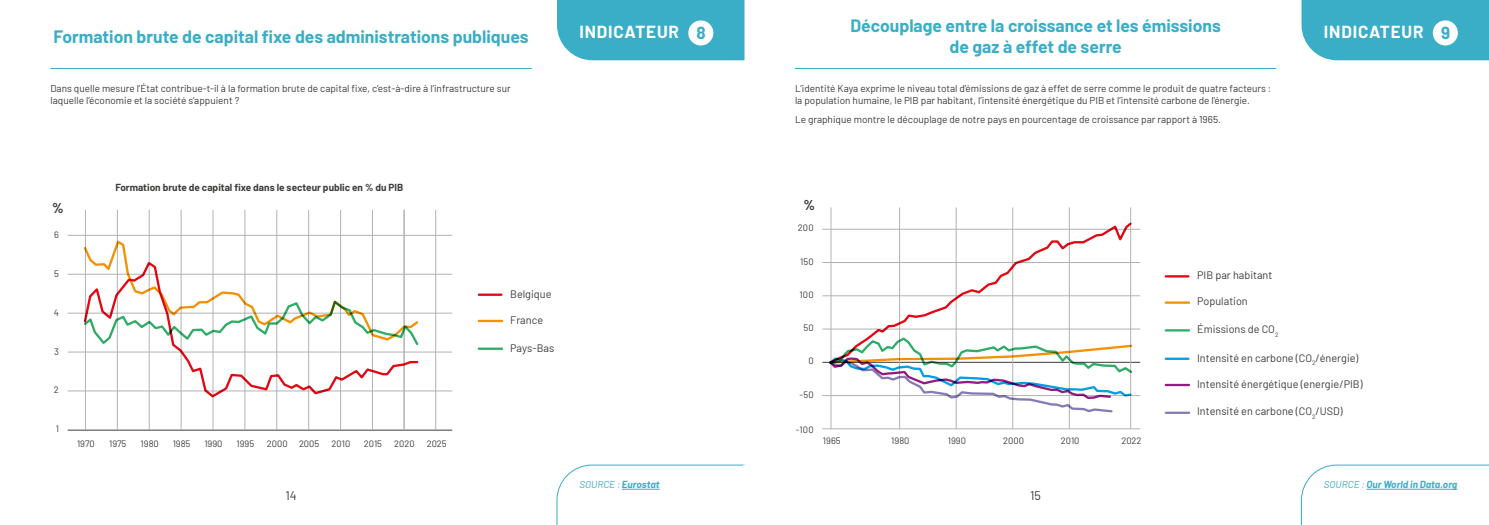
<style>
.page{position:relative;width:1489px;height:525px;background:#fff}
.page>*{position:absolute;margin:0;border:0;box-sizing:border-box;transform-origin:0 0}
.t1{font:700 17.5px/21px "Barlow";color:#3aadc7;text-align:center}
.t2{font:700 17px "Barlow";letter-spacing:.05em;color:#fff}
.t3{font:700 17px "Barlow";color:#3aadc7}
.t4{font:700 14px "Barlow";color:#3c3c3b}
.t5{font:12.5px "Barlow";color:#3c3c3b}
.t6{font:10.88px "Barlow";color:#3c3c3b}
.t7{font:10.88px "Barlow";color:#000}
.t8{font:10px/12px "Barlow";color:#3c3c3b}
.t9{font:700 10px "Barlow";color:#3c3c3b}
.t10{font:italic 700 10px "Barlow";color:#3aadc7}
.t11{font:9.25px "Barlow";color:#3c3c3b}
.s1{font-weight:400}
</style>
<div class="page">
<div style="left:1301px;top:0;width:187px;height:60px;background:#3aadc7"></div>
<div style="left:557px;top:0;width:187px;height:60px;background:#3aadc7"></div>
<svg style="left:1301px;top:464px;width:187px;height:60px"></svg>
<svg style="left:556px;top:464px;width:188px;height:60px"></svg>
<hr style="left:795px;top:68px;width:481px;height:1px;background:#3aadc7">
<hr style="left:50px;top:68px;width:481px;height:1px;background:#3aadc7">
<hr style="left:742px;top:465px;width:4px;height:59px;background:#fff">
<div style="left:688px;top:20px;width:25px;height:25px;background:#fff;border-radius:50%"></div>
<div style="left:1432px;top:20px;width:25px;height:25px;background:#fff;border-radius:50%"></div>
<hr style="left:1366px;top:488px;width:90px;height:1px;background:#3aadc7">
<hr style="left:622px;top:488px;width:37px;height:1px;background:#3aadc7">
<hr style="left:68px;top:274px;width:384px;height:1px;background:#b3b2b2">
<hr style="left:68px;top:313px;width:384px;height:1px;background:#b3b2b2">
<hr style="left:68px;top:351px;width:384px;height:1px;background:#b3b2b2">
<hr style="left:68px;top:390px;width:384px;height:1px;background:#b3b2b2">
<hr style="left:68px;top:429px;width:384px;height:1px;background:#3c3c3b">
<hr style="left:68px;top:235px;width:384px;height:1px;background:#b3b2b2">
<hr style="left:85px;top:210px;width:1px;height:219px;background:#b3b2b2">
<hr style="left:117px;top:210px;width:1px;height:219px;background:#b3b2b2">
<hr style="left:149px;top:210px;width:1px;height:219px;background:#b3b2b2">
<hr style="left:181px;top:210px;width:1px;height:219px;background:#b3b2b2">
<hr style="left:213px;top:210px;width:1px;height:219px;background:#b3b2b2">
<hr style="left:245px;top:210px;width:1px;height:219px;background:#b3b2b2">
<hr style="left:276px;top:210px;width:1px;height:219px;background:#b3b2b2">
<hr style="left:308px;top:210px;width:1px;height:219px;background:#b3b2b2">
<hr style="left:340px;top:210px;width:1px;height:219px;background:#b3b2b2">
<hr style="left:372px;top:210px;width:1px;height:219px;background:#b3b2b2">
<hr style="left:404px;top:210px;width:1px;height:219px;background:#b3b2b2">
<hr style="left:435px;top:210px;width:1px;height:219px;background:#b3b2b2">
<hr style="left:479px;top:319px;width:23px;height:3px;background:#f39200">
<hr style="left:479px;top:293px;width:22px;height:3px;background:#e30613">
<hr style="left:479px;top:347px;width:23px;height:3px;background:#2fac66">
<svg style="left:84px;top:345px;width:334px;height:52px"></svg>
<svg style="left:84px;top:240px;width:334px;height:60px"></svg>
<svg style="left:84px;top:300px;width:334px;height:45px"></svg>
<hr style="left:822px;top:262px;width:318px;height:1px;background:#b3b2b2">
<hr style="left:822px;top:295px;width:318px;height:1px;background:#b3b2b2">
<hr style="left:822px;top:328px;width:318px;height:1px;background:#b3b2b2">
<hr style="left:822px;top:362px;width:318px;height:1px;background:#3c3c3b">
<hr style="left:822px;top:395px;width:318px;height:1px;background:#b3b2b2">
<hr style="left:822px;top:428px;width:318px;height:1px;background:#b3b2b2">
<hr style="left:822px;top:229px;width:318px;height:1px;background:#b3b2b2">
<hr style="left:830px;top:207px;width:1px;height:222px;background:#b3b2b2">
<hr style="left:899px;top:207px;width:1px;height:222px;background:#b3b2b2">
<hr style="left:955px;top:207px;width:1px;height:222px;background:#b3b2b2">
<hr style="left:1012px;top:207px;width:1px;height:222px;background:#b3b2b2">
<hr style="left:1068px;top:207px;width:1px;height:222px;background:#b3b2b2">
<hr style="left:1130px;top:207px;width:1px;height:222px;background:#b3b2b2">
<hr style="left:1165px;top:301px;width:23px;height:2px;background:#f39200">
<hr style="left:1165px;top:275px;width:23px;height:2px;background:#e30613">
<hr style="left:1165px;top:329px;width:23px;height:2px;background:#2fac66">
<hr style="left:1165px;top:383px;width:23px;height:3px;background:#951b81">
<hr style="left:1165px;top:357px;width:23px;height:3px;background:#009fe3">
<hr style="left:1165px;top:411px;width:23px;height:2px;background:#857cb6">
<svg style="left:829px;top:222px;width:302px;height:115px"></svg>
<svg style="left:829px;top:337px;width:303px;height:75px"></svg>
<h1 class="t1" style="left:54px;top:25px;width:476px">Formation brute de capital fixe des administrations publiques</h1>
<p class="t8" style="left:50px;top:82px;width:461px">Dans quelle mesure l’État contribue-t-il à la formation brute de capital fixe, c’est-à-dire à l’infrastructure sur laquelle l’économie et la société s’appuient ?</p>
<h3 class="t4" style="left:52px;top:198px;width:13px">%</h3>
<p class="t11" style="left:54px;top:227px;width:6px">6</p>
<p class="t11" style="left:54px;top:266px;width:6px">5</p>
<p class="t11" style="left:54px;top:305px;width:7px">4</p>
<p class="t11" style="left:54px;top:344px;width:6px">3</p>
<p class="t11" style="left:54px;top:383px;width:6px">2</p>
<p class="t11" style="left:56px;top:422px;width:5px">1</p>
<p class="t9" style="left:115px;top:180px;width:289px">Formation brute de capital fixe dans le secteur public en % du PIB</p>
<p class="t7" style="left:156px;top:184px;width:270px">Bruto-investeringen in vaste activa in de overheidssector</p>
<p class="t11" style="left:77px;top:436px;width:19px">1970</p>
<p class="t11" style="left:109px;top:436px;width:19px">1975</p>
<p class="t11" style="left:141px;top:436px;width:20px">1980</p>
<p class="t11" style="left:173px;top:436px;width:19px">1985</p>
<p class="t11" style="left:204px;top:436px;width:20px">1990</p>
<p class="t11" style="left:236px;top:436px;width:19px">1995</p>
<p class="t11" style="left:267px;top:436px;width:54px">2000 2005</p>
<p class="t11" style="left:331px;top:436px;width:20px">2010</p>
<p class="t11" style="left:364px;top:436px;width:20px">2015</p>
<p class="t11" style="left:394px;top:436px;width:22px">2020</p>
<p class="t11" style="left:426px;top:436px;width:22px">2025</p>
<p class="t6" style="left:510px;top:285px;width:43px">Belgique</p>
<p class="t6" style="left:510px;top:312px;width:34px">France</p>
<p class="t6" style="left:510px;top:339px;width:46px">Pays-Bas</p>
<h1 class="t1" style="left:850px;top:14px;width:372px">Découplage entre la croissance et les émissions de gaz à effet de serre</h1>
<h2 class="t2" style="left:579px;top:20px;width:101px">INDICATEUR</h2>
<h2 class="t2" style="left:1323px;top:20px;width:101px">INDICATEUR</h2>
<h2 class="t3" style="left:696px;top:20px;width:11px">8</h2>
<p class="t8" style="left:795px;top:82px;width:478px">L’identité Kaya exprime le niveau total d’émissions de gaz à effet de serre comme le produit de quatre facteurs : la population humaine, le PIB par habitant, l’intensité énergétique du PIB et l’intensité carbone de l’énergie.</p>
<p class="t8" style="left:795px;top:113px;width:427px">Le graphique montre le découplage de notre pays en pourcentage de croissance par rapport à 1965.</p>
<h2 class="t3" style="left:1440px;top:20px;width:11px">9</h2>
<h3 class="t4" style="left:803px;top:195px;width:13px">%</h3>
<p class="t11" style="left:797px;top:221px;width:17px">200</p>
<p class="t11" style="left:800px;top:254px;width:15px">150</p>
<p class="t11" style="left:799px;top:288px;width:16px">100</p>
<p class="t11" style="left:803px;top:321px;width:12px">50</p>
<p class="t11" style="left:808px;top:354px;width:7px">0</p>
<p class="t11" style="left:799px;top:387px;width:16px">-50</p>
<p class="t11" style="left:795px;top:422px;width:19px">-100</p>
<p class="t11" style="left:823px;top:433px;width:19px">1965</p>
<p class="t11" style="left:891px;top:433px;width:20px">1980</p>
<p class="t11" style="left:947px;top:433px;width:20px">1990</p>
<p class="t11" style="left:1003px;top:433px;width:22px">2000</p>
<p class="t11" style="left:1060px;top:433px;width:20px">2010</p>
<p class="t11" style="left:1121px;top:433px;width:22px">2022</p>
<p class="t6" style="left:1197px;top:267px;width:77px">PIB par habitant</p>
<p class="t6" style="left:1197px;top:293px;width:52px">Population</p>
<p class="t6" style="left:1197px;top:321px;width:83px">Émissions de CO<sub>2</sub></p>
<p class="t6" style="left:1197px;top:349px;width:163px">Intensité en carbone (CO<sub>2</sub>/énergie)</p>
<p class="t6" style="left:1197px;top:376px;width:167px">Intensité énergétique (energie/PIB)</p>
<p class="t6" style="left:1197px;top:403px;width:147px">Intensité en carbone (CO<sub>2</sub>/USD)</p>
<p class="t10" style="left:579px;top:477px;width:82px"><span class="s1">SOURCE :</span> Eurostat</p>
<p class="t5" style="left:285px;top:486px;width:13px">14</p>
<p class="t5" style="left:1030px;top:486px;width:12px">15</p>
<p class="t10" style="left:1323px;top:477px;width:135px"><span class="s1">SOURCE :</span> Our World in Data.org</p>
</div>
